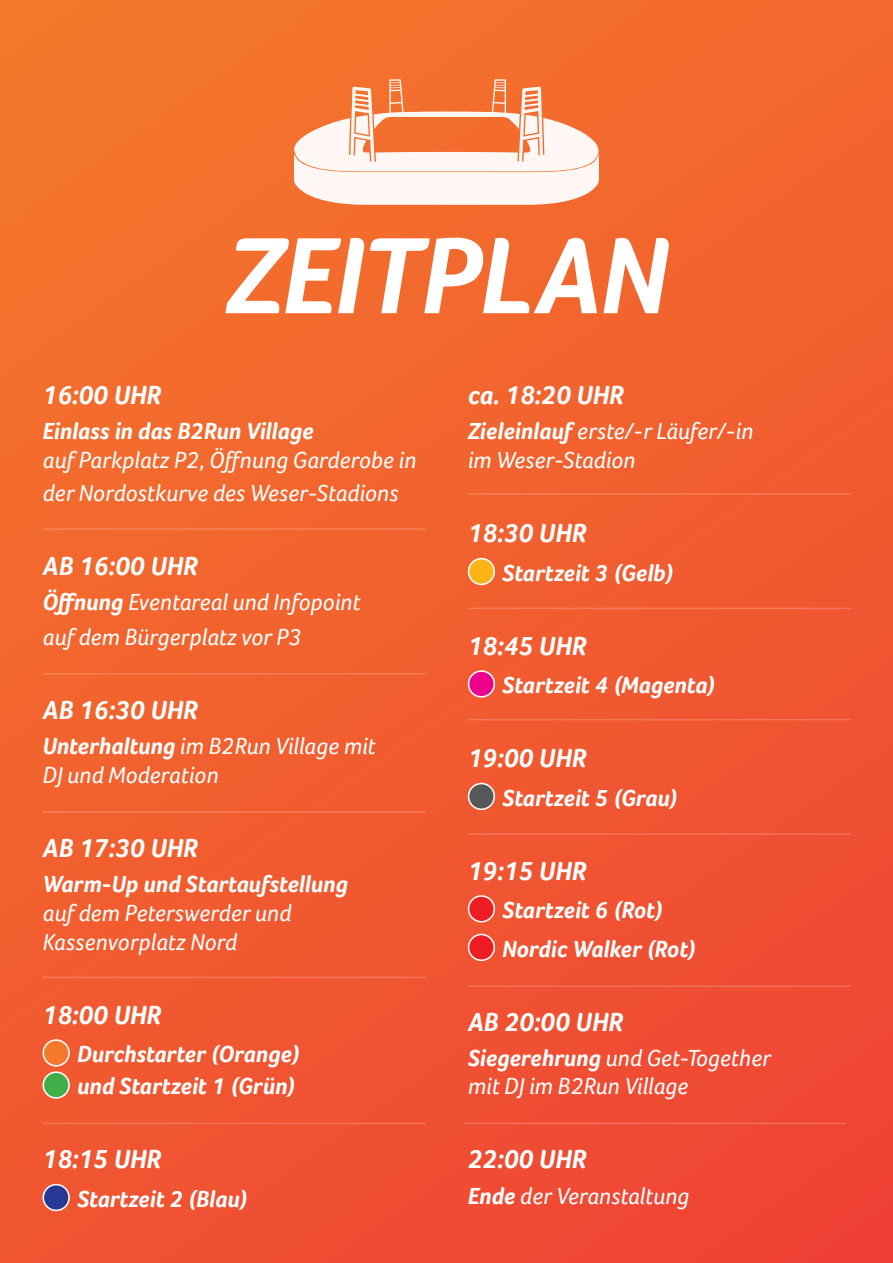
<style>
.page{position:relative;width:893px;height:1263px;background:#fff}
.page>*{position:absolute;margin:0;border:0;box-sizing:border-box;transform-origin:0 0}
.t1{font:italic 700 111.75px "Foco";letter-spacing:-.01em;color:#fff}
.Absatzformat_2{font:italic 700 27px "Foco";color:#fff}
.Absatzformat_2-2{font:italic 24px/28.8px "Foco";color:#fff}
.Absatzformat_2-3{font:italic 700 24px/32.1px "Foco";color:#fff}
.s1{font-weight:700}
</style>
<div class="page">
<div style="left:0;top:0;width:893px;height:1263px;background:linear-gradient(to bottom,#f3722c,#ef4b33)"></div>
<div style="left:43px;top:1040px;width:26px;height:26px;background:#f4792a;border-radius:50%"></div>
<div style="left:43px;top:1039px;width:27px;height:27px;border:2px solid #fff;border-radius:50%"></div>
<div style="left:43px;top:1072px;width:26px;height:26px;background:#40ae49;border-radius:50%"></div>
<div style="left:43px;top:1071px;width:27px;height:28px;border:2px solid #fff;border-radius:50%"></div>
<div style="left:43px;top:1184px;width:26px;height:26px;background:#273895;border-radius:50%"></div>
<div style="left:43px;top:1184px;width:27px;height:27px;border:2px solid #fff;border-radius:50%"></div>
<div style="left:468px;top:559px;width:26px;height:25px;background:#fbb416;border-radius:50%"></div>
<div style="left:468px;top:558px;width:27px;height:27px;border:2px solid #fff;border-radius:50%"></div>
<div style="left:468px;top:671px;width:26px;height:26px;background:#ed028c;border-radius:50%"></div>
<div style="left:468px;top:670px;width:27px;height:28px;border:2px solid #fff;border-radius:50%"></div>
<div style="left:468px;top:783px;width:26px;height:26px;background:#57585a;border-radius:50%"></div>
<div style="left:468px;top:783px;width:27px;height:27px;border:2px solid #fff;border-radius:50%"></div>
<div style="left:468px;top:896px;width:26px;height:26px;background:#ee1d23;border-radius:50%"></div>
<div style="left:468px;top:895px;width:27px;height:27px;border:2px solid #fff;border-radius:50%"></div>
<div style="left:468px;top:934px;width:26px;height:26px;background:#ee1d23;border-radius:50%"></div>
<div style="left:468px;top:934px;width:27px;height:27px;border:2px solid #fff;border-radius:50%"></div>
<hr style="left:43px;top:528px;width:382px;height:2px;background:#fff">
<hr style="left:43px;top:673px;width:382px;height:1px;background:#fff">
<hr style="left:43px;top:811px;width:382px;height:2px;background:#fff">
<hr style="left:43px;top:976px;width:382px;height:2px;background:#fff">
<hr style="left:43px;top:1123px;width:382px;height:1px;background:#fff">
<hr style="left:468px;top:493px;width:382px;height:2px;background:#fff">
<hr style="left:468px;top:608px;width:382px;height:1px;background:#fff">
<hr style="left:468px;top:719px;width:382px;height:1px;background:#fff">
<hr style="left:468px;top:833px;width:382px;height:2px;background:#fff">
<hr style="left:468px;top:985px;width:382px;height:2px;background:#fff">
<hr style="left:463px;top:1123px;width:383px;height:1px;background:#fff">
<svg style="left:294px;top:79px;width:305px;height:126px"></svg>
<p class="t1" style="left:225px;top:209px;width:444px">ZEITPLAN</p>
<p class="Absatzformat_2" style="left:43px;top:379px;width:120px">16:00 UHR</p>
<p class="Absatzformat_2-2" style="left:43px;top:417px;width:375px"><span class="s1">Einlass in das B2Run Village<br></span>auf Parkplatz P2, Öffnung Garderobe in</p>
<p class="Absatzformat_2-2" style="left:43px;top:478px;width:357px">der Nordostkurve des Weser-Stadions</p>
<p class="Absatzformat_2" style="left:43px;top:549px;width:157px">AB 16:00 UHR</p>
<p class="Absatzformat_2-2" style="left:43px;top:587px;width:319px"><span class="s1">Öffnung</span> Eventareal und Infopoint</p>
<p class="Absatzformat_2-2" style="left:43px;top:622px;width:261px">auf dem Bürgerplatz vor P3</p>
<p class="Absatzformat_2" style="left:43px;top:694px;width:157px">AB 16:30 UHR</p>
<p class="Absatzformat_2-2" style="left:43px;top:731px;width:335px"><span class="s1">Unterhaltung</span> im B2Run Village mit<br>DJ und Moderation</p>
<p class="Absatzformat_2" style="left:43px;top:832px;width:157px">AB 17:30 UHR</p>
<p class="Absatzformat_2-2" style="left:43px;top:869px;width:307px"><span class="s1">Warm-Up und Startaufstellung </span>auf dem Peterswerder und<br>Kassenvorplatz Nord</p>
<p class="Absatzformat_2" style="left:43px;top:998px;width:120px">18:00 UHR</p>
<p class="Absatzformat_2-3" style="left:77px;top:1038px;width:225px">Durchstarter (Orange) und Startzeit 1 (Grün)</p>
<p class="Absatzformat_2" style="left:43px;top:1143px;width:120px">18:15 UHR</p>
<p class="Absatzformat_2-3" style="left:77px;top:1182px;width:173px">Startzeit 2 (Blau)</p>
<p class="Absatzformat_2" style="left:468px;top:379px;width:158px">ca. 18:20 UHR</p>
<p class="Absatzformat_2-2" style="left:468px;top:417px;width:287px"><span class="s1">Zieleinlauf</span> erste/-r Läufer/-in im Weser-Stadion</p>
<p class="Absatzformat_2" style="left:468px;top:517px;width:120px">18:30 UHR</p>
<p class="Absatzformat_2-3" style="left:502px;top:556px;width:174px">Startzeit 3 (Gelb)</p>
<p class="Absatzformat_2" style="left:468px;top:629px;width:120px">18:45 UHR</p>
<p class="Absatzformat_2-3" style="left:502px;top:669px;width:215px">Startzeit 4 (Magenta)</p>
<p class="Absatzformat_2" style="left:468px;top:742px;width:120px">19:00 UHR</p>
<p class="Absatzformat_2-3" style="left:502px;top:781px;width:178px">Startzeit 5 (Grau)</p>
<p class="Absatzformat_2" style="left:468px;top:854px;width:120px">19:15 UHR</p>
<p class="Absatzformat_2-3" style="left:502px;top:894px;width:163px">Startzeit 6 (Rot)</p>
<p class="Absatzformat_2-3" style="left:502px;top:932px;width:196px">Nordic Walker (Rot)</p>
<p class="Absatzformat_2" style="left:468px;top:1005px;width:157px">AB 20:00 UHR</p>
<p class="Absatzformat_2-2" style="left:468px;top:1043px;width:305px"><span class="s1">Siegerehrung</span> und Get-Together mit DJ im B2Run Village</p>
<p class="Absatzformat_2" style="left:468px;top:1143px;width:120px">22:00 UHR</p>
<p class="Absatzformat_2-2" style="left:468px;top:1181px;width:223px"><span class="s1">Ende</span> der Veranstaltung</p>
</div>
